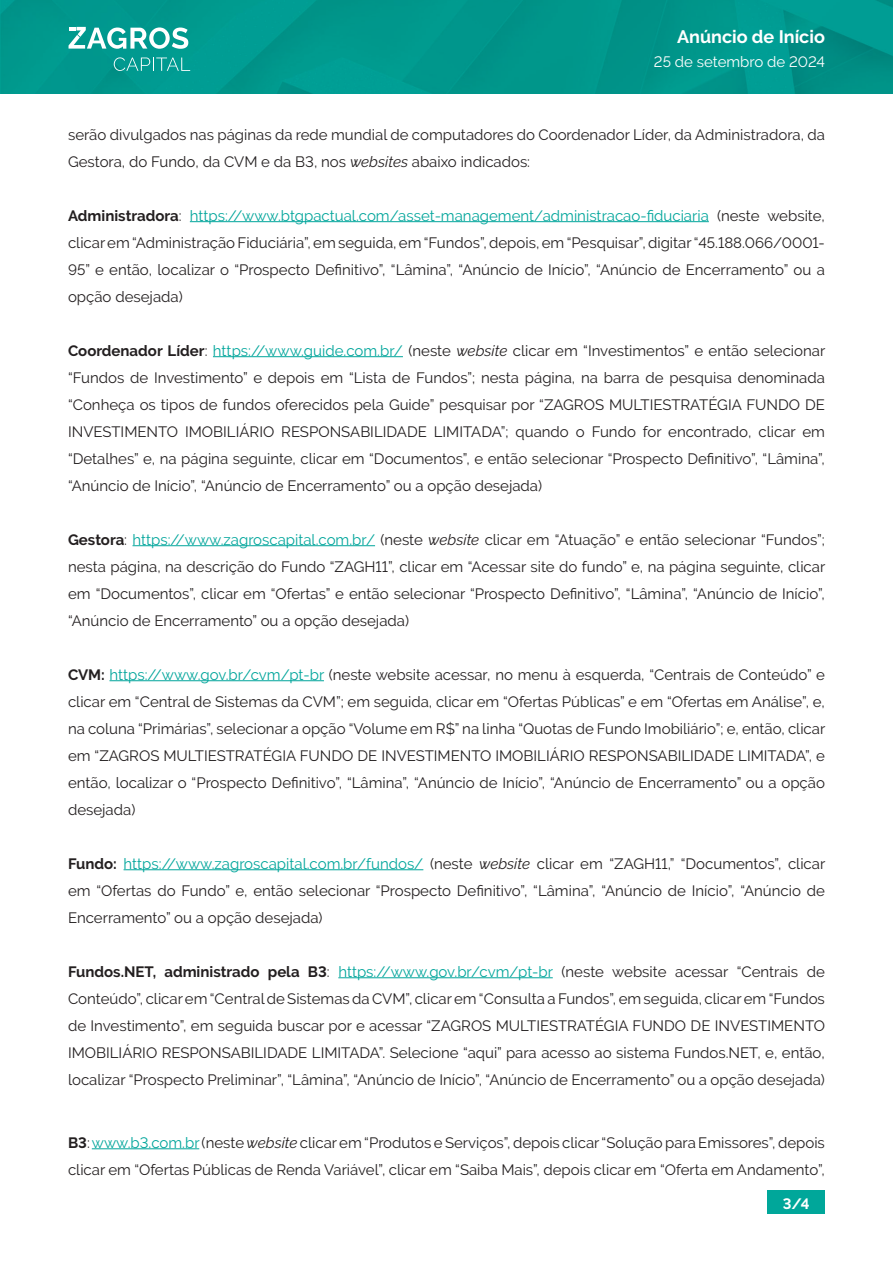
<style>
.page{position:relative;width:893px;height:1263px;background:#fff}
.page>*{position:absolute;margin:0;border:0;box-sizing:border-box;transform-origin:0 0}
.t1{font:700 18px "Raleway";color:#fff}
.Corpo_de_texto_31{font:15px/27px "Raleway";color:#231f20;text-align:justify}
.t2{font:15px "Raleway";color:#fff}
.t3{font:700 15px "Raleway";color:#fff}
.s1{font-style:italic}
.s2{font-weight:700}
.s3{color:#00a59b}
</style>
<div class="page">
<img style="left:0;top:0;width:893px;height:94px">
<svg style="left:114px;top:57px;width:76px;height:14px"></svg>
<svg style="left:69px;top:27px;width:119px;height:22px"></svg>
<div style="left:767px;top:1191px;width:58px;height:23px;background:#00a79a"></div>
<hr style="left:190px;top:221px;width:519px;height:1px;background:#00a59b">
<hr style="left:213px;top:356px;width:190px;height:1px;background:#00a59b">
<hr style="left:132px;top:545px;width:243px;height:1px;background:#00a59b">
<hr style="left:109px;top:680px;width:215px;height:1px;background:#00a59b">
<hr style="left:124px;top:869px;width:299px;height:1px;background:#00a59b">
<hr style="left:338px;top:977px;width:215px;height:1px;background:#00a59b">
<hr style="left:92px;top:1148px;width:107px;height:1px;background:#00a59b">
<p class="t1" style="left:677px;top:27px;width:149px">Anúncio de Início</p>
<p class="t2" style="left:654px;top:53px;width:172px">25 de setembro de 2024</p>
<p class="Corpo_de_texto_31" style="left:68px;top:121px;width:758px">serão divulgados nas páginas da rede mundial de computadores do Coordenador Líder, da Administradora, da<br>Gestora, do Fundo, da CVM e da B3, nos <span class="s1">websites</span> abaixo indicados:</p>
<p class="Corpo_de_texto_31" style="left:68px;top:202px;width:758px"><span class="s2">Administradora</span>: <span class="s3">https://www.btgpactual.com/asset-management/administracao-fiduciaria</span> (neste website, clicar em “Administração Fiduciária”, em seguida, em “Fundos”, depois, em “Pesquisar”, digitar “45.188.066/0001- 95” e então, localizar o “Prospecto Definitivo”, “Lâmina”, “Anúncio de Início”, “Anúncio de Encerramento” ou a opção desejada)</p>
<p class="Corpo_de_texto_31" style="left:68px;top:337px;width:759px"><span class="s2">Coordenador Líder</span>: <span class="s3">https://www.guide.com.br/</span> (neste <span class="s1">website</span> clicar em “Investimentos” e então selecionar “Fundos de Investimento” e depois em “Lista de Fundos”; nesta página, na barra de pesquisa denominada “Conheça os tipos de fundos oferecidos pela Guide” pesquisar por “ZAGROS MULTIESTRATÉGIA FUNDO DE INVESTIMENTO IMOBILIÁRIO RESPONSABILIDADE LIMITADA”; quando o Fundo for encontrado, clicar em “Detalhes” e, na página seguinte, clicar em “Documentos”, e então selecionar “Prospecto Definitivo”, “Lâmina”, “Anúncio de Início”, “Anúncio de Encerramento” ou a opção desejada)</p>
<p class="Corpo_de_texto_31" style="left:68px;top:526px;width:759px"><span class="s2">Gestora</span>: <span class="s3">https://www.zagroscapital.com.br/</span> (neste <span class="s1">website</span> clicar em “Atuação” e então selecionar “Fundos”; nesta página, na descrição do Fundo “ZAGH11”, clicar em “Acessar site do fundo” e, na página seguinte, clicar em “Documentos”, clicar em “Ofertas” e então selecionar “Prospecto Definitivo”, “Lâmina”, “Anúncio de Início”, “Anúncio de Encerramento” ou a opção desejada)</p>
<p class="Corpo_de_texto_31" style="left:68px;top:661px;width:759px"><span class="s2">CVM:</span> <span class="s3">https://www.gov.br/cvm/pt-br</span> (neste website acessar, no menu à esquerda, “Centrais de Conteúdo” e clicar em “Central de Sistemas da CVM”; em seguida, clicar em “Ofertas Públicas” e em “Ofertas em Análise”, e, na coluna “Primárias”, selecionar a opção “Volume em R$” na linha “Quotas de Fundo Imobiliário”; e, então, clicar em “ZAGROS MULTIESTRATÉGIA FUNDO DE INVESTIMENTO IMOBILIÁRIO RESPONSABILIDADE LIMITADA”, e então, localizar o “Prospecto Definitivo”, “Lâmina”, “Anúncio de Início”, “Anúncio de Encerramento” ou a opção desejada)</p>
<p class="Corpo_de_texto_31" style="left:68px;top:850px;width:759px"><span class="s2">Fundo:</span> <span class="s3">https://www.zagroscapital.com.br/fundos/</span> (neste <span class="s1">website</span> clicar em “ZAGH11,” “Documentos”, clicar em “Ofertas do Fundo” e, então selecionar “Prospecto Definitivo”, “Lâmina”, “Anúncio de Início”, “Anúncio de Encerramento” ou a opção desejada)</p>
<p class="Corpo_de_texto_31" style="left:68px;top:958px;width:758px"><span class="s2">Fundos.NET, administrado pela B3</span>: <span class="s3">https://www.gov.br/cvm/pt-br</span> (neste website acessar “Centrais de Conteúdo”, clicar em “Central de Sistemas da CVM”, clicar em “Consulta a Fundos”, em seguida, clicar em “Fundos de Investimento”, em seguida buscar por e acessar “ZAGROS MULTIESTRATÉGIA FUNDO DE INVESTIMENTO IMOBILIÁRIO RESPONSABILIDADE LIMITADA”. Selecione “aqui” para acesso ao sistema Fundos.NET, e, então, localizar “Prospecto Preliminar”, “Lâmina”, “Anúncio de Início”, “Anúncio de Encerramento” ou a opção desejada)</p>
<p class="Corpo_de_texto_31" style="left:68px;top:1129px;width:758px"><span class="s2">B3</span>: <span class="s3">www.b3.com.br</span> (neste <span class="s1">website</span> clicar em “Produtos e Serviços”, depois clicar “Solução para Emissores”, depois clicar em “Ofertas Públicas de Renda Variável”, clicar em “Saiba Mais”, depois clicar em “Oferta em Andamento”,</p>
<p class="t3" style="left:783px;top:1195px;width:28px">3/4</p>
</div>
